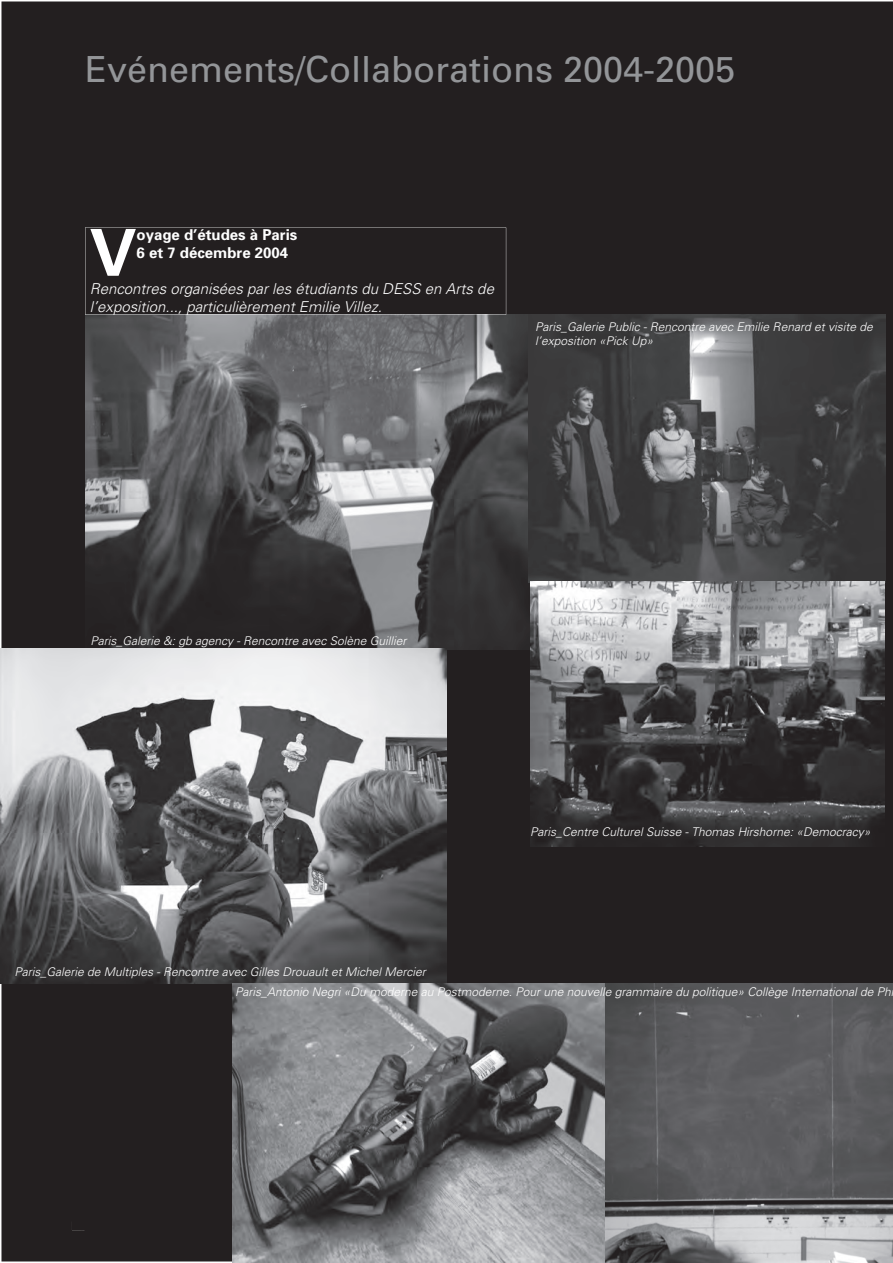
<style>
.page{position:relative;width:893px;height:1263px;background:#fff}
.page>*{position:absolute;margin:0;border:0;box-sizing:border-box;transform-origin:0 0}
.t1{font:700 64.8px "Univers";color:#fff}
.t2{font:36px "Univers";color:#939598}
.t3{font:italic 300 15px/18px "Univers";color:#fff}
.t4{font:700 15px/18px "Univers";color:#fff}
.t5{font:italic 300 12px/14.4px "Univers";color:#fff}
</style>
<div class="page">
<div style="left:1px;top:2px;width:892px;height:1259px;background:#231f20"></div>
<div style="left:72px;top:1221px;width:12px;height:9px;background:#231f20"></div>
<img style="left:85px;top:315px;width:446px;height:334px">
<img style="left:529px;top:315px;width:357px;height:267px">
<img style="left:0;top:648px;width:446px;height:335px">
<img style="left:233px;top:983px;width:660px;height:280px">
<img style="left:531px;top:581px;width:353px;height:265px">
<div style="left:85px;top:227px;width:421px;height:88px;background:#231f20"></div>
<h2 class="t2" style="left:85px;top:48px;width:652px">Evénements/Collaborations 2004-2005</h2>
<h1 class="t1" style="left:90px;top:214px;width:48px">V</h1>
<p class="t4" style="left:136px;top:225px;width:162px">oyage d’études à Paris<br>6 et 7 décembre 2004</p>
<p class="t3" style="left:90px;top:279px;width:406px">Rencontres organisées par les étudiants du DESS en Arts de l’exposition..., particulièrement Emilie Villez.</p>
<p class="t5" style="left:535px;top:319px;width:339px">Paris_Galerie Public - Rencontre avec Emilie Renard et visite de l’exposition «Pick Up»</p>
<p class="t5" style="left:90px;top:633px;width:318px">Paris_Galerie &amp;: gb agency - Rencontre avec Solène Guillier</p>
<p class="t5" style="left:530px;top:825px;width:342px">Paris_Centre Culturel Suisse - Thomas Hirshorne: «Democracy»</p>
<p class="t5" style="left:235px;top:961px;width:657px;line-height:20.4px;text-indent:-221px">Paris_Galerie de Multiples - Rencontre avec Gilles Drouault et Michel Mercier<br>Paris_Antonio Negri «Du moderne au Postmoderne. Pour une nouvelle grammaire du politique» Collège International de Ph</p>
</div>
